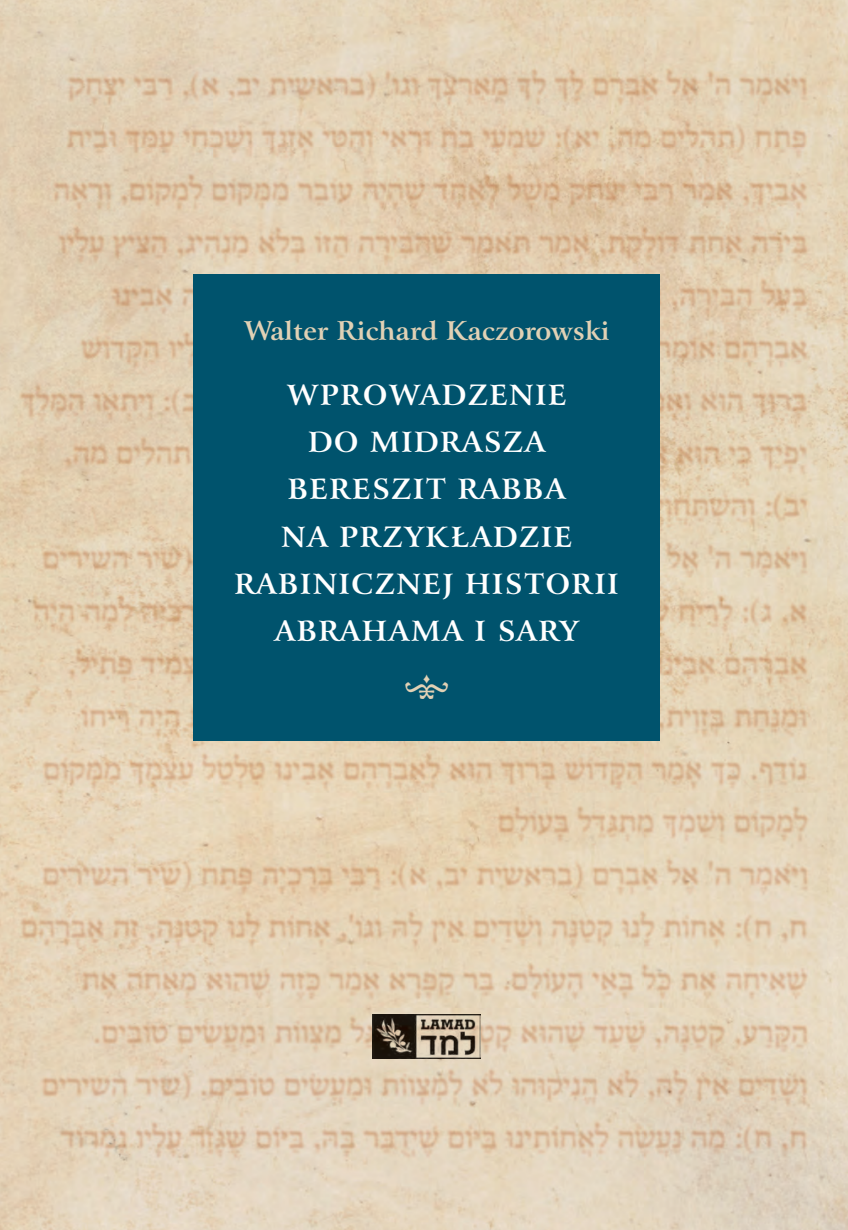
<style>
.page{position:relative;width:848px;height:1230px;background:#fff}
.page>*{position:absolute;margin:0;border:0;box-sizing:border-box;transform-origin:0 0}
.t1{font:42px "Type Embellishments One Let Plain";color:#e1d1b5}
.t2{font:700 28px/47.2px "Arrus Sm Cap EUX";letter-spacing:.05em;color:#fff;text-align:center}
.t3{font:700 26.25px "Arrus EUX";color:#e1d1b5}
</style>
<div class="page">
<img style="left:0;top:16px;width:827px;height:1206px">
<div style="left:193px;top:274px;width:467px;height:467px;background:#00536d"></div>
<img style="left:373px;top:1014px;width:107px;height:44px">
<p class="t3" style="left:244px;top:316px;width:367px">Walter Richard Kaczorowski</p>
<p class="t2" style="left:235px;top:375px;width:386px">WPROWADZENIE<br>DO MIDRASZA<br>BERESZIT RABBA<br>NA PRZYKŁADZIE<br>RABINICZNEJ HISTORII<br>ABRAHAMA I SARY</p>
<h1 class="t1" style="left:403px;top:662px;width:48px">w</h1>
</div>
